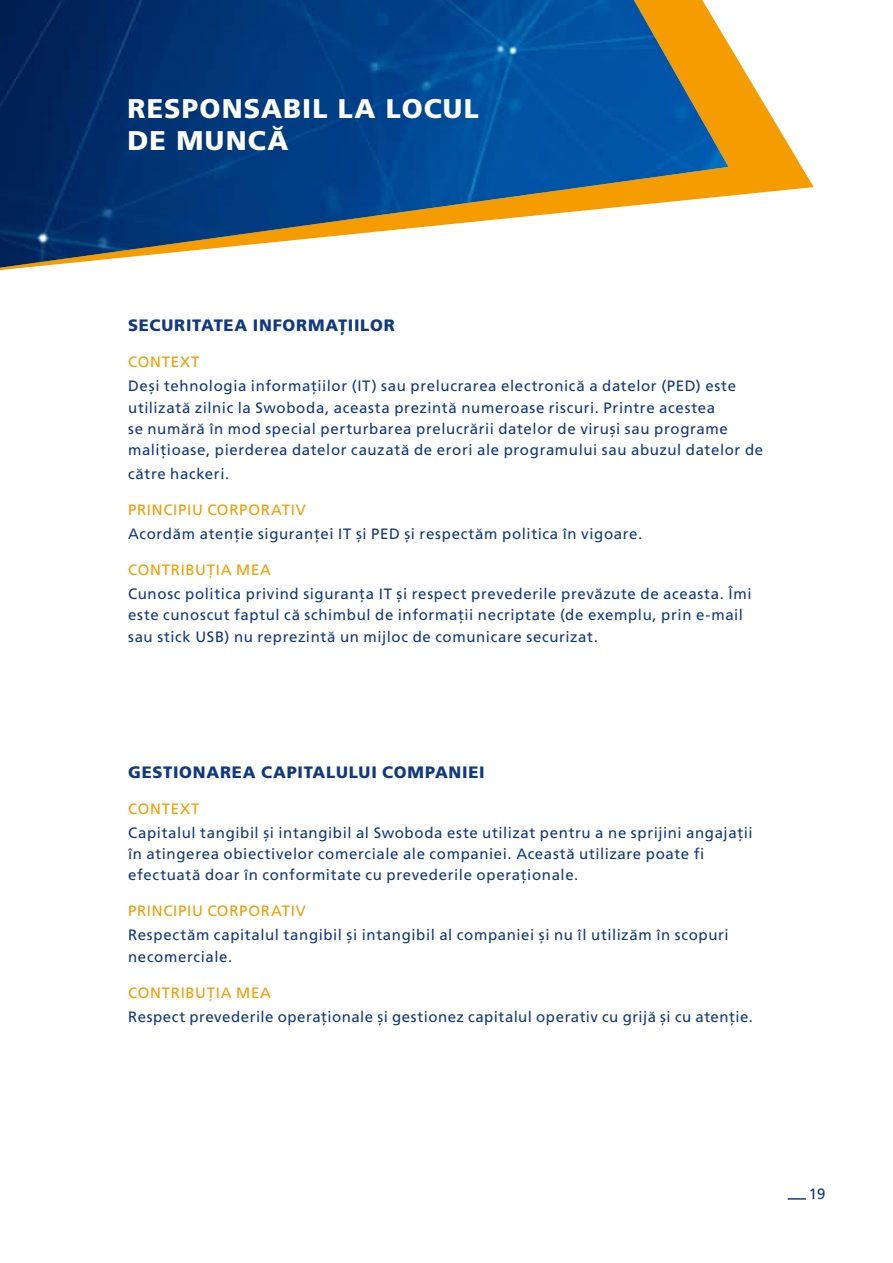
<style>
.page{position:relative;width:893px;height:1263px;background:#fff}
.page>*{position:absolute;margin:0;border:0;box-sizing:border-box;transform-origin:0 0}
.t1{font:900 27px/32.4px "Frutiger LT Pro";letter-spacing:.04em;color:#fff}
.t2{font:900 16.5px "Frutiger LT Pro";letter-spacing:.045em;color:#113981}
.t3{font:15px/21.3px "Frutiger LT Pro";letter-spacing:.04em;color:#113981}
.t4{font:15px "Frutiger LT Pro";letter-spacing:.05em;color:#f59c00}
</style>
<div class="page">
<svg style="left:788px;top:1198px;width:18px;height:1px"></svg>
<svg style="left:0;top:45px;width:814px;height:225px"></svg>
<img style="left:0;top:0;width:729px;height:268px">
<h1 class="t1" style="left:128px;top:92px;width:353px">RESPONSABIL LA LOCUL<br>DE MUNCĂ</h1>
<p class="t2" style="left:128px;top:316px;width:268px">SECURITATEA INFORMAȚIILOR</p>
<p class="t4" style="left:128px;top:353px;width:73px">CONTEXT</p>
<p class="t3" style="left:128px;top:375px;width:637px">Deși tehnologia informațiilor (IT) sau prelucrarea electronică a datelor (PED) este utilizată zilnic la Swoboda, aceasta prezintă numeroase riscuri. Printre acestea<br>se numără în mod special perturbarea prelucrării datelor de viruși sau programe malițioase, pierderea datelor cauzată de erori ale programului sau abuzul datelor de</p>
<p class="t3" style="left:128px;top:463px;width:103px">către hackeri.</p>
<p class="t4" style="left:128px;top:501px;width:179px">PRINCIPIU CORPORATIV</p>
<p class="t3" style="left:128px;top:523px;width:516px">Acordăm atenție siguranței IT și PED și respectăm politica în vigoare.</p>
<p class="t4" style="left:128px;top:561px;width:145px">CONTRIBUȚIA MEA</p>
<p class="t3" style="left:128px;top:583px;width:625px">Cunosc politica privind siguranța IT și respect prevederile prevăzute de aceasta. Îmi este cunoscut faptul că schimbul de informații necriptate (de exemplu, prin e-mail sau stick USB) nu reprezintă un mijloc de comunicare securizat.</p>
<p class="t2" style="left:128px;top:762px;width:358px">GESTIONAREA CAPITALULUI COMPANIEI</p>
<p class="t4" style="left:128px;top:800px;width:73px">CONTEXT</p>
<p class="t3" style="left:128px;top:822px;width:626px">Capitalul tangibil și intangibil al Swoboda este utilizat pentru a ne sprijini angajații în atingerea obiectivelor comerciale ale companiei. Această utilizare poate fi efectuată doar în conformitate cu prevederile operaționale.</p>
<p class="t4" style="left:128px;top:902px;width:179px">PRINCIPIU CORPORATIV</p>
<p class="t3" style="left:128px;top:924px;width:602px">Respectăm capitalul tangibil și intangibil al companiei și nu îl utilizăm în scopuri necomerciale.</p>
<p class="t4" style="left:128px;top:983px;width:145px">CONTRIBUȚIA MEA</p>
<p class="t3" style="left:128px;top:1006px;width:626px">Respect prevederile operaționale și gestionez capitalul operativ cu grijă și cu atenție.</p>
<p class="t3" style="left:809px;top:1183px;width:18px">19</p>
</div>
